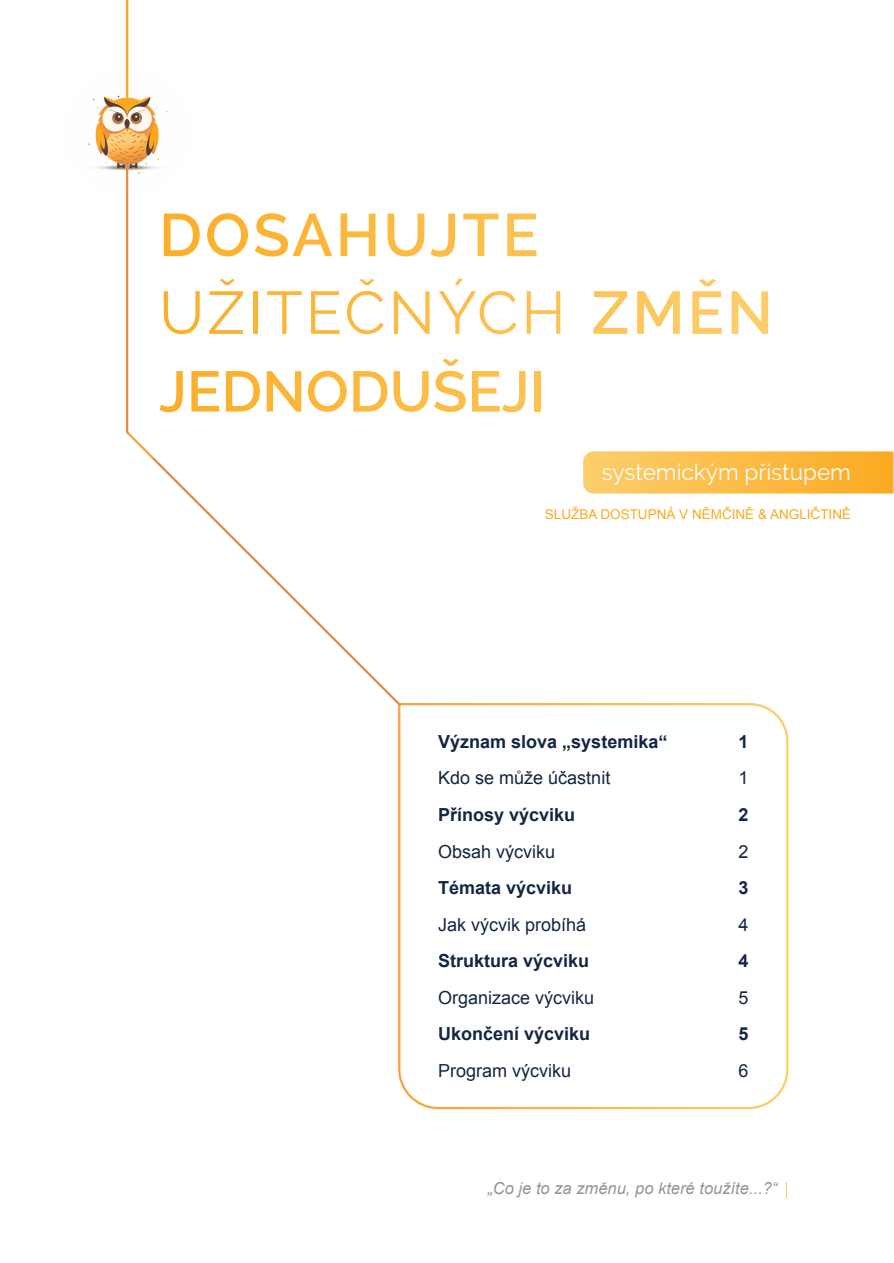
<style>
.page{position:relative;width:894px;height:1263px;background:#fff}
.page>*{position:absolute;margin:0;border:0;box-sizing:border-box;transform-origin:0 0}
.t1{font:22.5px "Raleway";color:#fff}
.t2{font:700 18px "Arial";color:#142641}
.t3{font:18px "Arial";color:#142641}
.t4{font:italic 16.5px "Arial";color:#939598}
.t5{font:13.5px "Arial";color:#fbaa20}
</style>
<div class="page">
<svg style="left:398px;top:703px;width:390px;height:406px"></svg>
<svg style="left:164px;top:214px;width:36px;height:42px"></svg>
<svg style="left:207px;top:213px;width:41px;height:43px"></svg>
<svg style="left:255px;top:213px;width:77px;height:44px"></svg>
<svg style="left:340px;top:214px;width:35px;height:42px"></svg>
<svg style="left:387px;top:214px;width:37px;height:42px"></svg>
<svg style="left:430px;top:214px;width:25px;height:43px"></svg>
<svg style="left:463px;top:214px;width:35px;height:42px"></svg>
<svg style="left:507px;top:214px;width:29px;height:42px"></svg>
<svg style="left:164px;top:291px;width:36px;height:43px"></svg>
<svg style="left:209px;top:279px;width:34px;height:55px"></svg>
<hr style="left:253px;top:291px;width:4px;height:43px;background:#fbb332">
<svg style="left:267px;top:291px;width:34px;height:43px"></svg>
<svg style="left:311px;top:291px;width:28px;height:43px"></svg>
<svg style="left:347px;top:279px;width:36px;height:55px"></svg>
<svg style="left:394px;top:291px;width:35px;height:43px"></svg>
<svg style="left:439px;top:279px;width:77px;height:55px"></svg>
<svg style="left:526px;top:291px;width:34px;height:43px"></svg>
<svg style="left:593px;top:291px;width:34px;height:43px"></svg>
<svg style="left:637px;top:291px;width:42px;height:43px"></svg>
<svg style="left:692px;top:279px;width:29px;height:55px"></svg>
<svg style="left:731px;top:291px;width:36px;height:43px"></svg>
<svg style="left:159px;top:371px;width:24px;height:41px"></svg>
<svg style="left:191px;top:371px;width:28px;height:41px"></svg>
<svg style="left:226px;top:371px;width:34px;height:41px"></svg>
<svg style="left:266px;top:371px;width:35px;height:41px"></svg>
<svg style="left:308px;top:371px;width:38px;height:41px"></svg>
<svg style="left:353px;top:371px;width:34px;height:41px"></svg>
<svg style="left:393px;top:371px;width:35px;height:41px"></svg>
<svg style="left:434px;top:359px;width:31px;height:53px"></svg>
<svg style="left:472px;top:371px;width:53px;height:41px"></svg>
<div style="left:534px;top:371px;width:6px;height:41px;background:#fcc251"></div>
<svg style="left:583px;top:451px;width:310px;height:43px;background:#fbbd4a"></svg>
<img style="left:63px;top:69px;width:128px;height:127px;border-radius:50%">
<svg style="left:785px;top:1182px;width:1px;height:15px"></svg>
<hr style="left:126px;top:165px;width:2px;height:266px;background:#e38c40">
<hr style="left:126px;top:0;width:2px;height:98px;background:#fbaa20">
<svg style="left:126px;top:431px;width:274px;height:275px"></svg>
<p class="t1" style="left:601px;top:459px;width:250px">systemickým přístupem</p>
<p class="t5" style="left:544px;top:509px;width:308px">SLUŽBA DOSTUPNÁ V NĚMČINĚ &amp; ANGLIČTINĚ</p>
<p class="t2" style="left:438px;top:735px;width:231px">Význam slova „systemika“</p>
<p class="t2" style="left:738px;top:735px;width:12px">1</p>
<p class="t3" style="left:438px;top:771px;width:174px">Kdo se může účastnit</p>
<p class="t3" style="left:738px;top:771px;width:12px">1</p>
<p class="t2" style="left:438px;top:808px;width:139px">Přínosy výcviku</p>
<p class="t2" style="left:738px;top:808px;width:12px">2</p>
<p class="t3" style="left:438px;top:844px;width:119px">Obsah výcviku</p>
<p class="t3" style="left:738px;top:844px;width:12px">2</p>
<p class="t2" style="left:438px;top:881px;width:136px">Témata výcviku</p>
<p class="t2" style="left:738px;top:881px;width:12px">3</p>
<p class="t3" style="left:438px;top:918px;width:150px">Jak výcvik probíhá</p>
<p class="t3" style="left:738px;top:918px;width:12px">4</p>
<p class="t2" style="left:438px;top:954px;width:153px">Struktura výcviku</p>
<p class="t2" style="left:738px;top:954px;width:12px">4</p>
<p class="t3" style="left:438px;top:991px;width:158px">Organizace výcviku</p>
<p class="t3" style="left:738px;top:991px;width:12px">5</p>
<p class="t2" style="left:438px;top:1027px;width:154px">Ukončení výcviku</p>
<p class="t2" style="left:738px;top:1027px;width:12px">5</p>
<p class="t3" style="left:438px;top:1064px;width:135px">Program výcviku</p>
<p class="t3" style="left:738px;top:1064px;width:12px">6</p>
<p class="t4" style="left:487px;top:1182px;width:291px">„Co je to za změnu, po které toužíte...?“</p>
</div>
